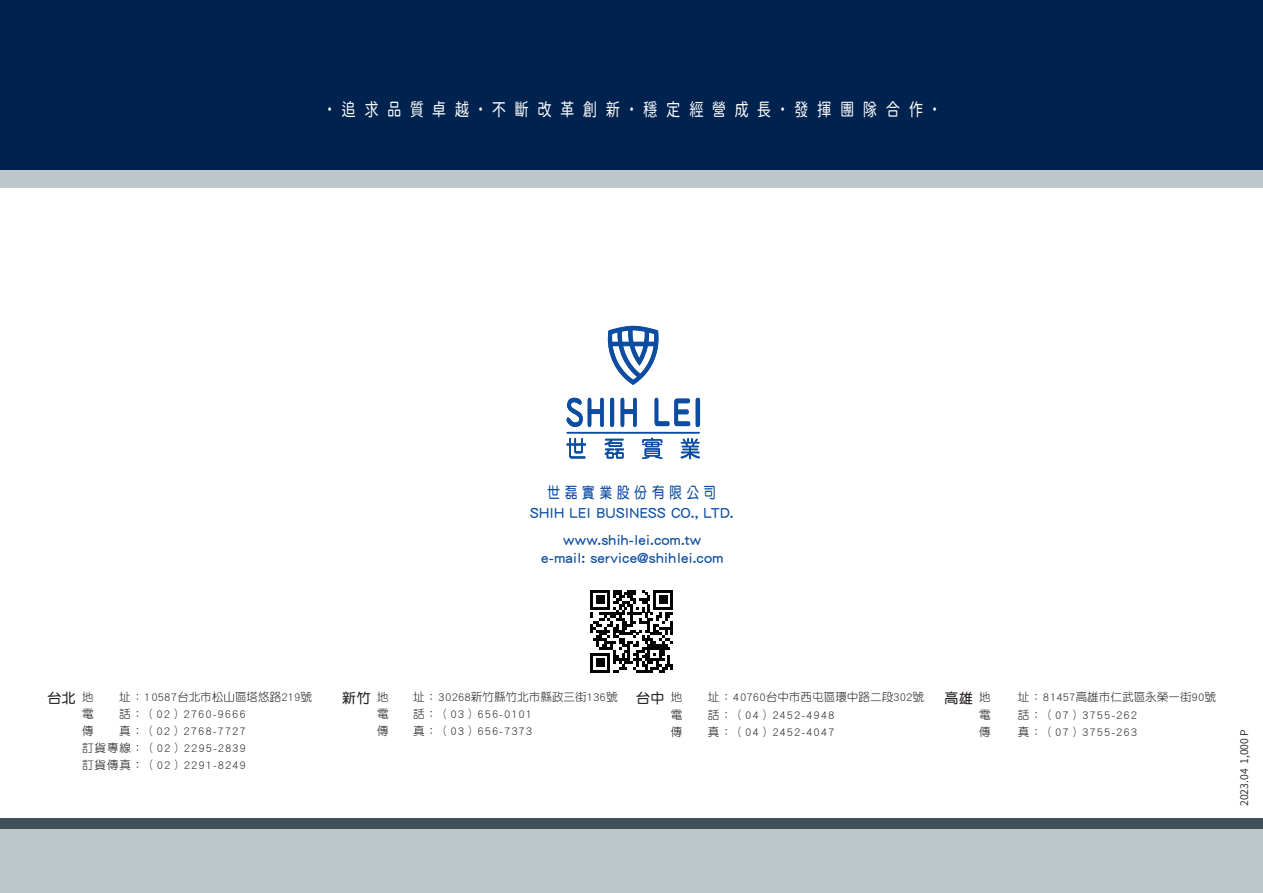
<style>
.page{position:relative;width:1263px;height:893px;background:#fff}
.page>*{position:absolute;margin:0;border:0;box-sizing:border-box;transform-origin:0 0}
.t1{font:18px "Gen Sen Rounded TW R";letter-spacing:.585em;color:#fff;scale:.8 1}
.t2{font:15.45px/18.6px "DF Yuan Std W7";letter-spacing:.005em;color:#0d4da1;text-align:center}
.t3{font:15.45px/20.1px "DF Yuan Std W7";letter-spacing:.005em;color:#0d4da1;text-align:center;scale:.8 1}
.t4{font:13.95px "DF Yuan Std W7";letter-spacing:.05em;color:#231f20}
.t5{font:11.55px/17px "DF Yuan Std W3";letter-spacing:.075em;color:#231f20;text-align:justify}
.t6{font:11.55px "DF Yuan Std W3";color:#231f20}
.t7{font:600 10.5px "Noto Sans CJ Ktc";color:#231f20}
</style>
<div class="page">
<div style="left:0;top:0;width:1263px;height:170px;background:#00224f"></div>
<div style="left:0;top:170px;width:1263px;height:17px;background:#bcc6cb"></div>
<div style="left:0;top:829px;width:1263px;height:64px;background:#bcc6cb"></div>
<div style="left:0;top:818px;width:1263px;height:11px;background:#425159"></div>
<hr style="left:567px;top:432px;width:132px;height:2px;background:#0d4da1">
<svg style="left:607px;top:326px;width:52px;height:59px"></svg>
<svg style="left:567px;top:398px;width:37px;height:29px"></svg>
<svg style="left:610px;top:398px;width:4px;height:29px"></svg>
<svg style="left:620px;top:398px;width:17px;height:29px"></svg>
<svg style="left:654px;top:398px;width:46px;height:29px"></svg>
<svg style="left:604px;top:439px;width:20px;height:20px"></svg>
<svg style="left:566px;top:438px;width:20px;height:20px"></svg>
<svg style="left:642px;top:438px;width:20px;height:21px"></svg>
<svg style="left:680px;top:438px;width:20px;height:21px"></svg>
<hr style="left:567px;top:432px;width:133px;height:1px;background:#0d4da1">
<svg style="left:590px;top:590px;width:83px;height:83px"></svg>
<p class="t1" style="left:326px;top:99px;width:766px">˙追求品質卓越˙不斷改革創新˙穩定經營成長˙發揮團隊合作˙</p>
<p class="t3" style="left:530px;top:482px;width:256px">世磊實業股份有限公司<br>SHIH LEI BUSINESS CO., LTD.</p>
<p class="t2" style="left:541px;top:530px;width:184px">www.shih-lei.com.tw e-mail: service@shihlei.com</p>
<p class="t5" style="left:671px;top:688px;width:13px">地</p>
<p class="t6" style="left:708px;top:691px;width:218px">址：40760台中市西屯區環中路二段302號</p>
<p class="t4" style="left:944px;top:691px;width:30px">高雄</p>
<p class="t5" style="left:671px;top:706px;width:13px">電</p>
<p class="t5" style="left:708px;top:706px;width:128px">話：（04）2452-4948</p>
<p class="t5" style="left:671px;top:723px;width:13px">傳</p>
<p class="t5" style="left:708px;top:723px;width:128px">真：（04）2452-4047</p>
<p class="t5" style="left:82px;top:688px;width:13px">地</p>
<p class="t6" style="left:119px;top:691px;width:194px">址：10587台北市松山區塔悠路219號</p>
<p class="t4" style="left:636px;top:691px;width:30px">台中</p>
<p class="t5" style="left:82px;top:705px;width:13px">電</p>
<p class="t5" style="left:119px;top:705px;width:128px">話：（02）2760-9666</p>
<p class="t5" style="left:82px;top:722px;width:13px">傳</p>
<p class="t5" style="left:979px;top:688px;width:13px">地</p>
<p class="t6" style="left:1018px;top:691px;width:200px">址：81457高雄市仁武區永榮一街90號</p>
<p class="t5" style="left:979px;top:706px;width:13px">電</p>
<p class="t5" style="left:1018px;top:706px;width:121px">話：（07）3755-262</p>
<p class="t5" style="left:979px;top:723px;width:13px">傳</p>
<p class="t5" style="left:1018px;top:723px;width:121px">真：（07）3755-263</p>
<p class="t4" style="left:342px;top:691px;width:30px">新竹</p>
<p class="t4" style="left:47px;top:691px;width:30px">台北</p>
<p class="t5" style="left:377px;top:688px;width:13px">地</p>
<p class="t6" style="left:413px;top:691px;width:206px">址：30268新竹縣竹北市縣政三街136號</p>
<p class="t5" style="left:377px;top:705px;width:13px">電</p>
<p class="t5" style="left:413px;top:705px;width:121px">話：（03）656-0101</p>
<p class="t5" style="left:377px;top:722px;width:13px">傳</p>
<p class="t5" style="left:413px;top:722px;width:121px">真：（03）656-7373</p>
<p class="t5" style="left:82px;top:722px;width:165px;text-indent:37px">真：（02）2768-7727訂貨專線：（02）2295-2839訂貨傳真：（02）2291-8249</p>
<p class="t7" style="left:1238px;top:806px;width:78px;rotate:-90deg">2023.04 1,000 P</p>
</div>
